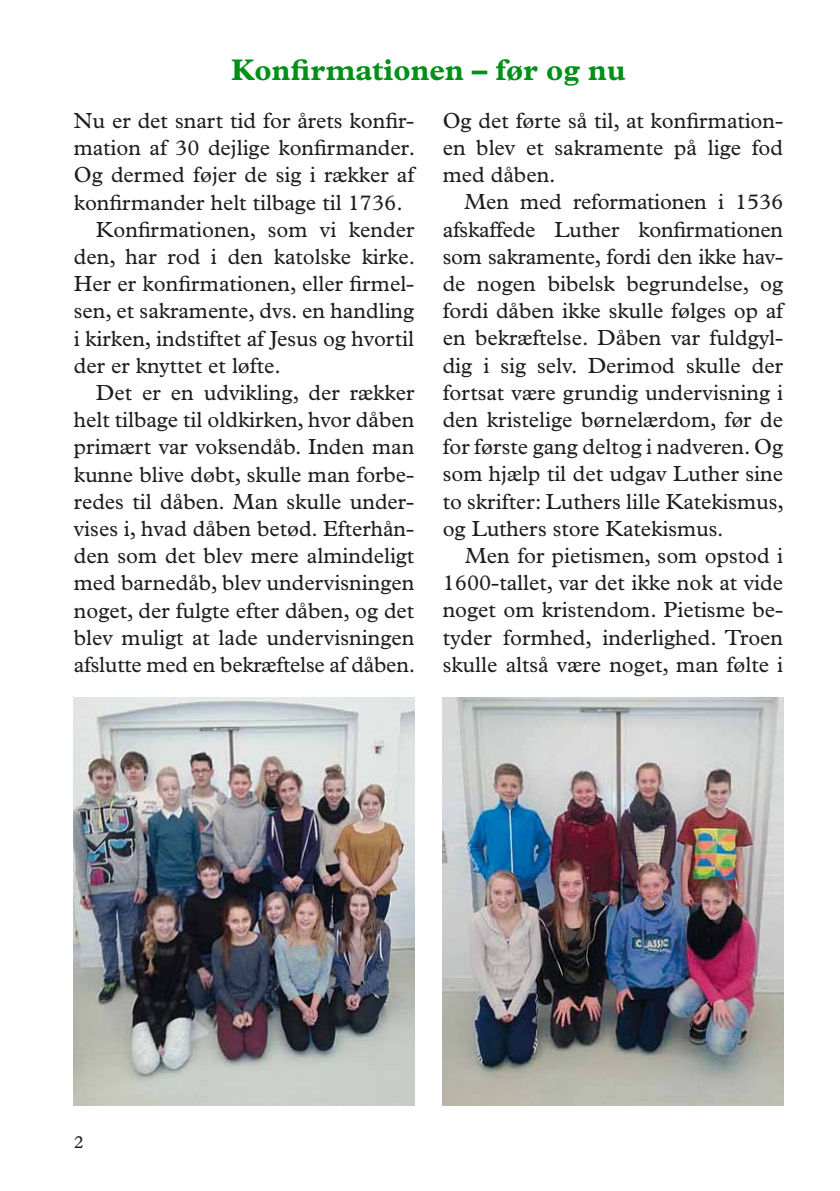
<style>
.page{position:relative;width:840px;height:1191px;background:#fff}
.page>*{position:absolute;margin:0;border:0;box-sizing:border-box;transform-origin:0 0}
.t1{font:700 30px "Plantin";color:#008f17}
.t2{font:22px/27.2px "Plantin";color:#1d1d1b;text-align:justify}
.t3{font:18px "Plantin";color:#1d1d1b}
</style>
<div class="page">
<img style="left:74px;top:697px;width:340px;height:409px">
<img style="left:442px;top:697px;width:340px;height:409px">
<h1 class="t1" style="left:231px;top:52px;width:396px">Konfirmationen – før og nu</h1>
<p class="t2" style="left:74px;top:107px;width:342px">Nu er det snart tid for årets konfir-</p>
<p class="t2" style="left:74px;top:134px;width:343px">mation af 30 dejlige konfirmander.</p>
<p class="t2" style="left:74px;top:161px;width:342px">Og dermed føjer de sig i rækker af</p>
<p class="t2" style="left:74px;top:188px;width:330px">konfirmander helt tilbage til 1736.</p>
<p class="t2" style="left:96px;top:215px;width:320px">Konfirmationen, som vi kender</p>
<p class="t2" style="left:74px;top:243px;width:343px">den, har rod i den katolske kirke.</p>
<p class="t2" style="left:74px;top:270px;width:342px">Her er konfirmationen, eller firmel-</p>
<p class="t2" style="left:74px;top:297px;width:342px">sen, et sakramente, dvs. en handling</p>
<p class="t2" style="left:74px;top:324px;width:342px">i kirken, indstiftet af Jesus og hvortil</p>
<p class="t2" style="left:74px;top:351px;width:208px">der er knyttet et løfte.</p>
<p class="t2" style="left:96px;top:379px;width:320px">Det er en udvikling, der rækker</p>
<p class="t2" style="left:74px;top:406px;width:342px">helt tilbage til oldkirken, hvor dåben</p>
<p class="t2" style="left:74px;top:433px;width:342px">primært var voksendåb. Inden man</p>
<p class="t2" style="left:74px;top:460px;width:342px">kunne blive døbt, skulle man forbe-</p>
<p class="t2" style="left:74px;top:487px;width:342px">redes til dåben. Man skulle under-</p>
<p class="t2" style="left:74px;top:515px;width:342px">vises i, hvad dåben betød. Efterhån-</p>
<p class="t2" style="left:74px;top:542px;width:342px">den som det blev mere almindeligt</p>
<p class="t2" style="left:74px;top:569px;width:342px">med barnedåb, blev undervisningen</p>
<p class="t2" style="left:74px;top:596px;width:342px">noget, der fulgte efter dåben, og det</p>
<p class="t2" style="left:74px;top:623px;width:342px">blev muligt at lade undervisningen</p>
<p class="t2" style="left:74px;top:651px;width:343px">afslutte med en bekræftelse af dåben.</p>
<p class="t2" style="left:442px;top:107px;width:342px">Og det førte så til, at konfirmation&shy;en blev et sakramente på lige fod med dåben.</p>
<p class="t2" style="left:442px;top:188px;width:342px;text-indent:22px">Men med reformationen i 1536 afskaffede Luther konfirmationen som sakramente, fordi den ikke hav&shy;de nogen bibelsk begrundelse, og fordi dåben ikke skulle følges op af en bekræftelse. Dåben var fuldgyl&shy;dig i sig selv. Derimod skulle der fortsat være grundig undervisning i den kristelige børnelærdom, før de for første gang deltog i nadveren. Og som hjælp til det udgav Luther sine to skrifter: Luthers lille Katekismus, og Luthers store Katekismus.</p>
<p class="t2" style="left:442px;top:542px;width:342px;text-indent:22px">Men for pietismen, som opstod i 1600-tallet, var det ikke nok at vide noget om kristendom. Pietisme be&shy;tyder formhed, inderlighed. Troen skulle altså være noget, man følte i</p>
<p class="t3" style="left:74px;top:1132px;width:11px">2</p>
</div>
